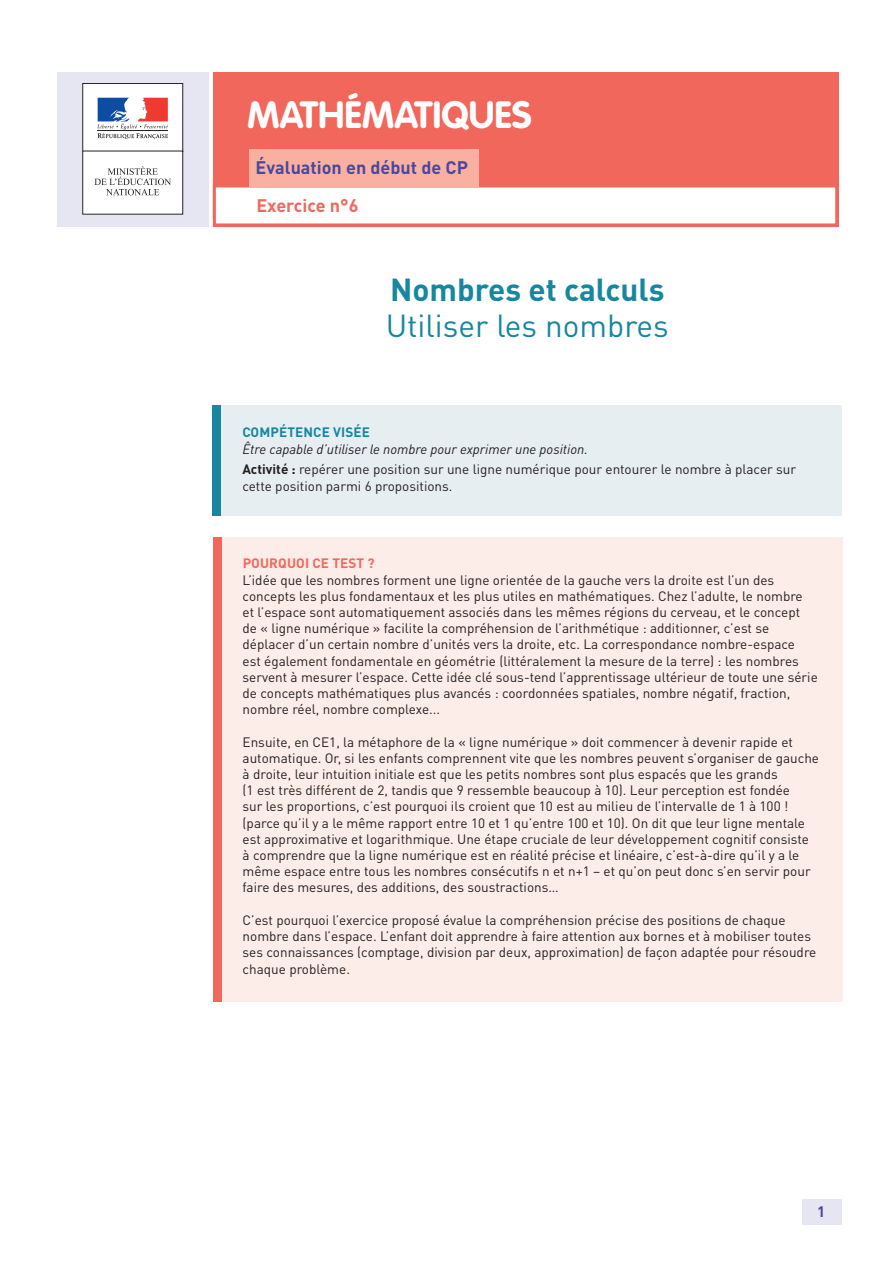
<style>
.page{position:relative;width:893px;height:1263px;background:#fff}
.page>*{position:absolute;margin:0;border:0;box-sizing:border-box;transform-origin:0 0}
._01_Nom_de_la_discip{font:700 37.5px "VAG Rounded Std";color:#fff}
._02_Sous-titre{font:31.5px "DIN Pro";color:#16879f}
._01_Titre_de_la_fich{font:700 31.5px "DIN Pro";color:#16879f}
._02_Catégorie_ressou{font:700 18px "DIN Pro";color:#4a489e}
._03_Sous-catégorie-r{font:700 18px "DIN Pro";color:#f2675c}
.t1{font:700 15px "DIN Pro";color:#4a489e}
._01_Texte_info_conte{font:13.5px/16.2px "DIN Pro";color:#231f20}
._15_texte_encadré{font:13.5px/16.5px "DIN Pro";color:#231f20}
._15_texte_encadré-2{font:italic 13.5px "DIN Pro";color:#231f20}
._01_Titre_info_conte{font:700 13.5px "DIN Pro";letter-spacing:.01em;color:#16879f}
._01_Titre_info_conte-2{font:700 13.5px "DIN Pro";letter-spacing:.01em;color:#f2675c}
.s1{font-weight:700}
</style>
<div class="page">
<div style="left:802px;top:1199px;width:39px;height:26px;background:#e6e5f2"></div>
<div style="left:213px;top:405px;width:629px;height:111px;background:#e6eef2"></div>
<div style="left:213px;top:405px;width:8px;height:111px;background:#16879f"></div>
<div style="left:213px;top:537px;width:629px;height:464px;background:#fdede8"></div>
<div style="left:213px;top:537px;width:8px;height:464px;background:#f2675c"></div>
<div style="left:213px;top:72px;width:625px;height:154px;background:#f2675c"></div>
<div style="left:57px;top:72px;width:152px;height:154px;background:#e6e5f2"></div>
<div style="left:83px;top:83px;width:100px;height:68px;background:#fff"></div>
<div style="left:82px;top:83px;width:101px;height:69px;border:1px solid #231f20"></div>
<svg style="left:97px;top:97px;width:71px;height:42px"></svg>
<hr style="left:98px;top:130px;width:70px;height:1px;background:#231f20">
<div style="left:83px;top:151px;width:100px;height:63px;background:#fff"></div>
<div style="left:82px;top:151px;width:101px;height:64px;border:1px solid #231f20"></div>
<svg style="left:94px;top:166px;width:77px;height:29px"></svg>
<div style="left:213px;top:184px;width:625px;height:42px;background:#fff;border:3px solid #f2675c"></div>
<div style="left:249px;top:149px;width:230px;height:38px;background:#f9b0a0"></div>
<p class="_01_Nom_de_la_discip" style="left:247px;top:86px;width:286px">MATHÉMATIQUES</p>
<p class="_02_Catégorie_ressou" style="left:256px;top:156px;width:214px">Évaluation en début de CP</p>
<p class="_03_Sous-catégorie-r" style="left:256px;top:186px;width:104px">Exercice n°6</p>
<p class="_01_Titre_de_la_fich" style="left:390px;top:268px;width:276px">Nombres et calculs</p>
<p class="_02_Sous-titre" style="left:386px;top:305px;width:285px">Utiliser les nombres</p>
<p class="_01_Titre_info_conte" style="left:242px;top:423px;width:129px">COMPÉTENCE VISÉE</p>
<p class="_15_texte_encadré-2" style="left:242px;top:440px;width:347px">Être capable d’utiliser le nombre pour exprimer une position.</p>
<p class="_15_texte_encadré" style="left:242px;top:461px;width:555px"><span class="s1">Activité :</span> repérer une position sur une ligne numérique pour entourer le nombre à placer sur cette position parmi 6 propositions.</p>
<p class="_01_Titre_info_conte-2" style="left:243px;top:555px;width:133px">POURQUOI CE TEST ?</p>
<p class="_01_Texte_info_conte" style="left:243px;top:571px;width:577px">L’idée que les nombres forment une ligne orientée de la gauche vers la droite est l’un des concepts les plus fondamentaux et les plus utiles en mathématiques. Chez l’adulte, le nombre<br>et l’espace sont automatiquement associés dans les mêmes régions du cerveau, et le concept de « ligne numérique » facilite la compréhension de l’arithmétique : additionner, c’est se déplacer d’un certain nombre d’unités vers la droite, etc. La correspondance nombre-espace<br>est également fondamentale en géométrie (littéralement la mesure de la terre) : les nombres servent à mesurer l’espace. Cette idée clé sous-tend l’apprentissage ultérieur de toute une série de concepts mathématiques plus avancés : coordonnées spatiales, nombre négatif, fraction, nombre réel, nombre complexe...</p>
<p class="_01_Texte_info_conte" style="left:243px;top:733px;width:578px">Ensuite, en CE1, la métaphore de la « ligne numérique » doit commencer à devenir rapide et automatique. Or, si les enfants comprennent vite que les nombres peuvent s’organiser de gauche à droite, leur intuition initiale est que les petits nombres sont plus espacés que les grands<br>(1 est très différent de 2, tandis que 9 ressemble beaucoup à 10). Leur perception est fondée<br>sur les proportions, c’est pourquoi ils croient que 10 est au milieu de l’intervalle de 1 à 100 ! (parce qu’il y a le même rapport entre 10 et 1 qu’entre 100 et 10). On dit que leur ligne mentale est approximative et logarithmique. Une étape cruciale de leur développement cognitif consiste à comprendre que la ligne numérique est en réalité précise et linéaire, c’est-à-dire qu’il y a le même espace entre tous les nombres consécutifs n et n+1 – et qu’on peut donc s’en servir pour faire des mesures, des additions, des soustractions…</p>
<p class="_01_Texte_info_conte" style="left:243px;top:912px;width:575px">C’est pourquoi l’exercice proposé évalue la compréhension précise des positions de chaque nombre dans l’espace. L’enfant doit apprendre à faire attention aux bornes et à mobiliser toutes ses connaissances (comptage, division par deux, approximation) de façon adaptée pour résoudre chaque problème.</p>
<p class="t1" style="left:817px;top:1201px;width:10px">1</p>
</div>
